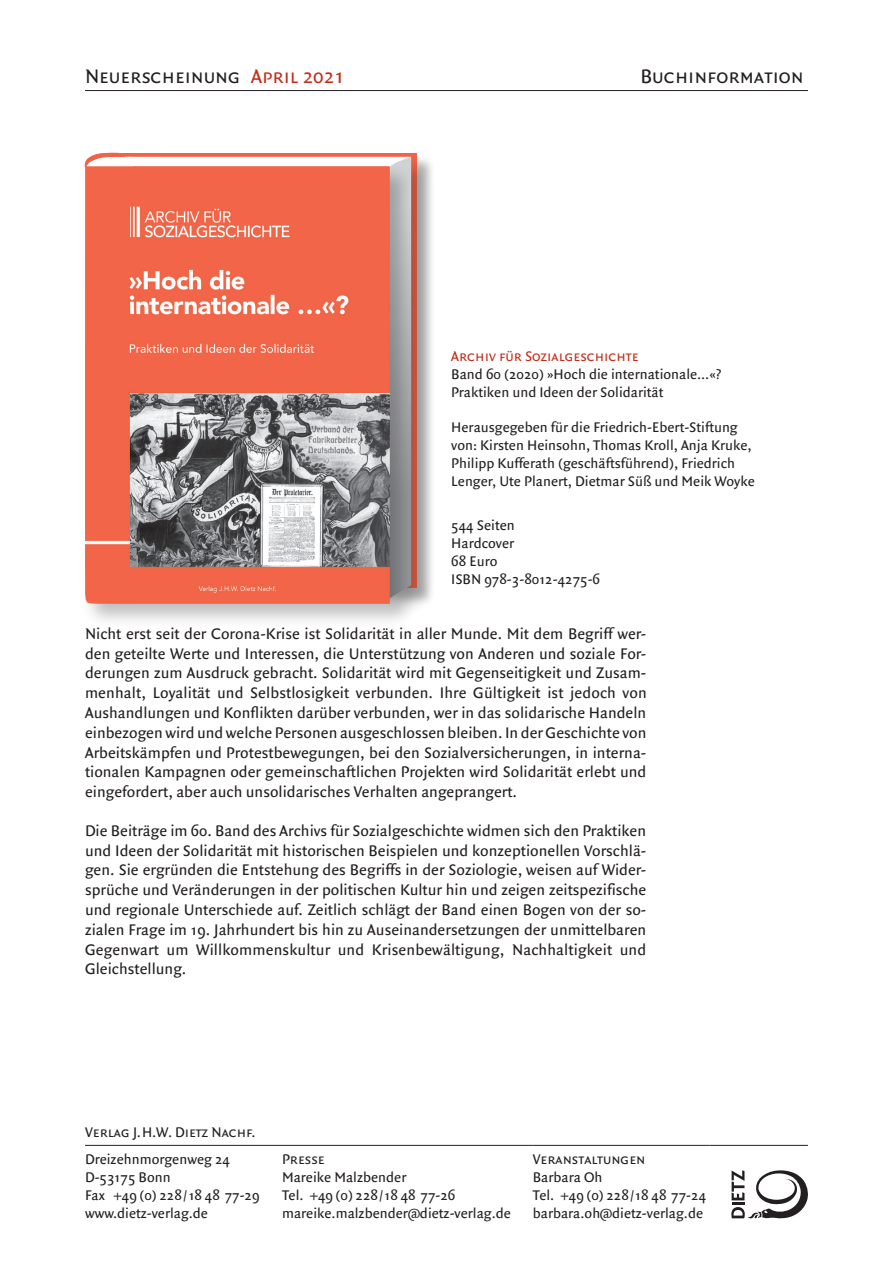
<style>
.page{position:relative;width:893px;height:1263px;background:#fff}
.page>*{position:absolute;margin:0;border:0;box-sizing:border-box;transform-origin:0 0}
.t1{font:21px "Quadraat Sans Small Caps";color:#231f20}
.t2{font:16.5px/19.8px "Quadraat Sans";color:#231f20;text-align:justify}
.t3{font:15px/18px "Quadraat Sans";color:#231f20}
.t4{font:15px "Quadraat Sans Small Caps";color:#231f20}
.t5{font:15px "Quadraat Sans Small Caps";color:#c02d19}
.s1{color:#c02d19}
</style>
<div class="page">
<hr style="left:85px;top:90px;width:723px;height:1px;background:#231f20">
<hr style="left:85px;top:1145px;width:197px;height:1px;background:#231f20">
<hr style="left:282px;top:1145px;width:251px;height:1px;background:#231f20">
<hr style="left:533px;top:1145px;width:177px;height:1px;background:#231f20">
<hr style="left:710px;top:1145px;width:98px;height:1px;background:#231f20">
<svg style="left:731px;top:1170px;width:77px;height:48px"></svg>
<div style="left:384px;top:155px;width:52px;height:467px;background:#231f20;opacity:.28"></div>
<div style="left:81px;top:162px;width:333px;height:466px;background:#231f20;opacity:.28"></div>
<svg style="left:85px;top:153px;width:326px;height:447px;background:#ce7d6c"></svg>
<p class="t1" style="left:85px;top:64px;width:261px">Neuerscheinung <span class="s1">April 2021</span></p>
<p class="t1" style="left:640px;top:64px;width:165px">Buchinformation</p>
<p class="t5" style="left:451px;top:348px;width:189px">Archiv für Sozialgeschichte</p>
<p class="t3" style="left:451px;top:366px;width:272px">Band 60 (2020) »Hoch die internationale…«?<br>Praktiken und Ideen der Solidarität</p>
<p class="t3" style="left:451px;top:419px;width:305px">Herausgegeben für die Friedrich-Ebert-Stiftung von: Kirsten Heinsohn, Thomas Kroll, Anja Kruke, Philipp Kufferath (geschäftsführend), Friedrich Lenger, Ute Planert, Dietmar Süß und Meik Woyke</p>
<p class="t3" style="left:451px;top:516px;width:150px">544 Seiten<br>Hardcover<br>68 Euro<br>ISBN 978-3-8012-4275-6</p>
<p class="t2" style="left:85px;top:624px;width:563px">Nicht erst seit der Corona-Krise ist Solidarität in aller Munde. Mit dem Begriff wer&shy;den geteilte Werte und Interessen, die Unterstützung von Anderen und soziale For&shy;derungen zum Ausdruck gebracht. Solidarität wird mit Gegenseitigkeit und Zusam&shy;menhalt, Loyalität und Selbstlosigkeit verbunden. Ihre Gültigkeit ist jedoch von Aushandlungen und Konflikten darüber verbunden, wer in das solidarische Handeln einbezogen wird und welche Personen ausgeschlossen bleiben. In der Geschichte von Arbeitskämpfen und Protestbewegungen, bei den Sozialversicherungen, in interna&shy;tionalen Kampagnen oder gemeinschaftlichen Projekten wird Solidarität erlebt und eingefordert, aber auch unsolidarisches Verhalten angeprangert.</p>
<p class="t2" style="left:85px;top:821px;width:563px">Die Beiträge im 60. Band des Archivs für Sozialgeschichte widmen sich den Praktiken und Ideen der Solidarität mit historischen Beispielen und konzeptionellen Vorschlä&shy;gen. Sie ergründen die Entstehung des Begriffs in der Soziologie, weisen auf Wider&shy;sprüche und Veränderungen in der politischen Kultur hin und zeigen zeitspezifische und regionale Unterschiede auf. Zeitlich schlägt der Band einen Bogen von der so&shy;zialen Frage im 19. Jahrhundert bis hin zu Auseinandersetzungen der unmittelbaren Gegenwart um Willkommenskultur und Krisenbewältigung, Nachhaltigkeit und Gleichstellung.</p>
<p class="t4" style="left:85px;top:1123px;width:172px">Verlag J.H.W. Dietz Nachf.</p>
<p class="t3" style="left:85px;top:1151px;width:176px">Dreizehnmorgenweg 24<br>D-53175 Bonn<br>Fax +49 (0) 228/18 48 77-29 www.dietz-verlag.de</p>
<p class="t4" style="left:282px;top:1151px;width:44px">Presse</p>
<p class="t3" style="left:282px;top:1169px;width:230px">Mareike Malzbender<br>Tel. +49 (0) 228/18 48 77-26 mareike.malzbender@dietz-verlag.de</p>
<p class="t4" style="left:533px;top:1151px;width:114px">Veranstaltungen</p>
<p class="t3" style="left:533px;top:1169px;width:175px">Barbara Oh<br>Tel. +49 (0) 228/18 48 77-24 barbara.oh@dietz-verlag.de</p>
</div>
